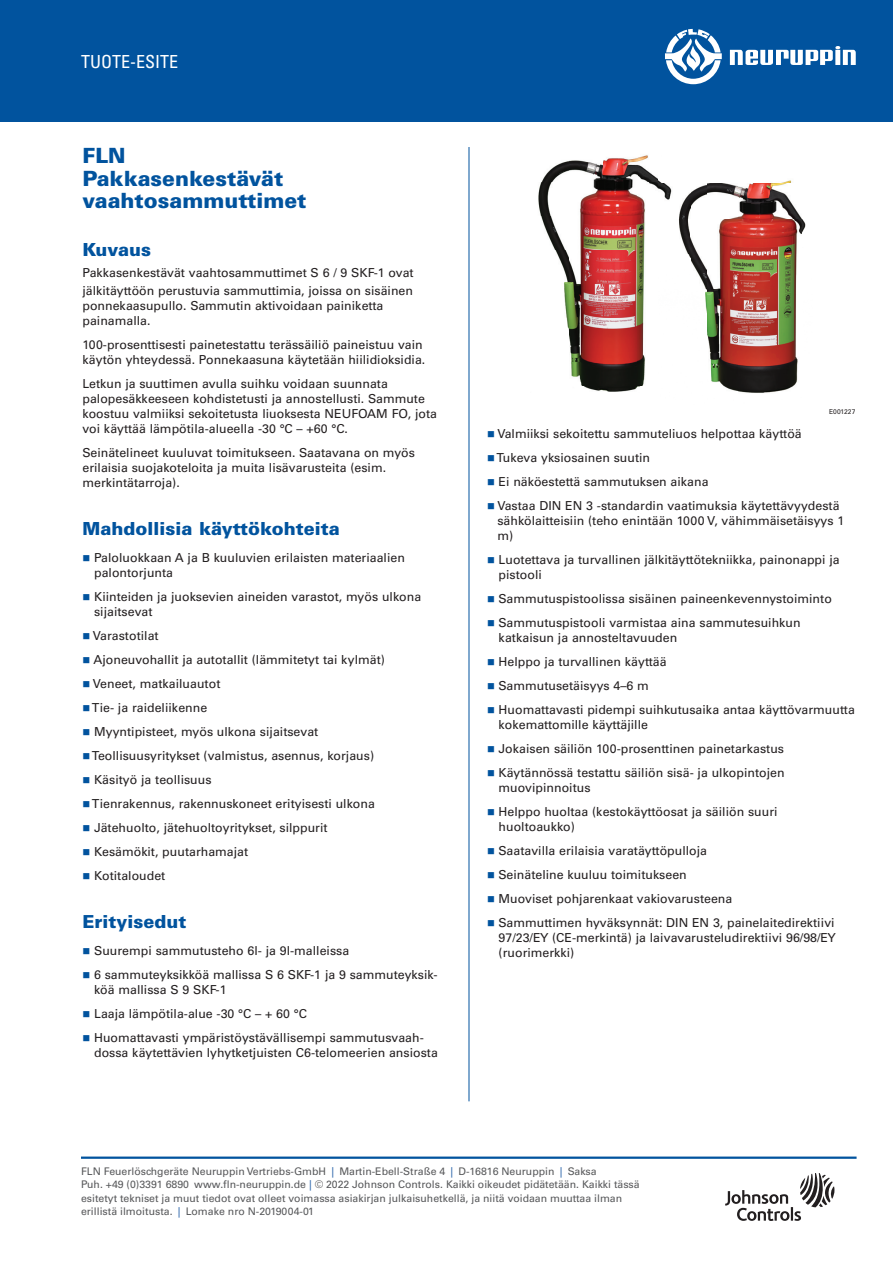
<style>
.page{position:relative;width:893px;height:1263px;background:#fff}
.page>*{position:absolute;margin:0;border:0;box-sizing:border-box;transform-origin:0 0}
._02_Data_Sheet_Heade{font:900 21px "Univers LT Std";color:#01539e}
._03_12_pt_Blue_Heade{font:900 18px "Univers LT Std";color:#01539e}
.t1{font:condensed 18px "Univers LT Std";color:#fff}
._06_Text_8_25{font:12.3px/15px "Univers LT Std";color:#231f20}
._05_Text_1st_Graph{font:12.3px/15px "Univers LT Std";color:#231f20}
._27_Tagline-Boilerpl{font:10.5px/13.4px "Univers LT Std";color:#57585a}
._15___of_Art_Drawing{font:6.75px "Univers LT Std";color:#231f20}
.s1{color:#01539e}
.s2{color:#3069ad}
</style>
<div class="page">
<hr style="left:469px;top:147px;width:1px;height:954px;background:#01539e">
<hr style="left:81px;top:1156px;width:775px;height:3px;background:#01539e">
<div style="left:0;top:0;width:893px;height:122px;background:#01539e"></div>
<svg style="left:665px;top:29px;width:57px;height:55px"></svg>
<svg style="left:730px;top:46px;width:126px;height:19px"></svg>
<svg style="left:725px;top:1173px;width:109px;height:48px"></svg>
<img style="left:541px;top:155px;width:118px;height:27px">
<img style="left:538px;top:182px;width:121px;height:210px">
<img style="left:659px;top:180px;width:147px;height:213px">
<h2 class="t1" style="left:81px;top:50px;width:99px">TUOTE-ESITE</h2>
<p class="_02_Data_Sheet_Heade" style="left:82px;top:142px;width:45px">FLN</p>
<p class="_02_Data_Sheet_Heade" style="left:82px;top:165px;width:202px">Pakkasenkestävät</p>
<p class="_02_Data_Sheet_Heade" style="left:82px;top:187px;width:225px">vaahtosammuttimet</p>
<p class="_03_12_pt_Blue_Heade" style="left:82px;top:238px;width:70px">Kuvaus</p>
<p class="_05_Text_1st_Graph" style="left:82px;top:265px;width:333px">Pakkasenkestävät vaahtosammuttimet S 6 / 9 SKF-1 ovat</p>
<p class="_05_Text_1st_Graph" style="left:82px;top:283px;width:332px">jälkitäyttöön perustuvia sammuttimia, joissa on sisäinen ponnekaasupullo. Sammutin aktivoidaan painiketta painamalla.</p>
<p class="_06_Text_8_25" style="left:82px;top:337px;width:344px">100-prosenttisesti painetestattu terässäiliö paineistuu vain käytön yhteydessä. Ponnekaasuna käytetään hiilidioksidia.</p>
<p class="_06_Text_8_25" style="left:82px;top:376px;width:356px">Letkun ja suuttimen avulla suihku voidaan suunnata palopesäkkeeseen kohdistetusti ja annostellusti. Sammute koostuu valmiiksi sekoitetusta liuoksesta NEUFOAM FO, jota voi käyttää lämpötila-alueella -30 °C – +60 °C.</p>
<p class="_06_Text_8_25" style="left:82px;top:445px;width:334px">Seinätelineet kuuluvat toimitukseen. Saatavana on myös erilaisia suojakoteloita ja muita lisävarusteita (esim. merkintätarroja).</p>
<p class="_03_12_pt_Blue_Heade" style="left:82px;top:517px;width:259px">Mahdollisia käyttökohteita</p>
<p class="_06_Text_8_25" style="left:94px;top:550px;width:312px;text-indent:-12px"><span class="s1">■</span> Paloluokkaan A ja B kuuluvien erilaisten materiaalien palontorjunta</p>
<p class="_06_Text_8_25" style="left:94px;top:589px;width:329px;text-indent:-12px"><span class="s1">■</span> Kiinteiden ja juoksevien aineiden varastot, myös ulkona sijaitsevat</p>
<p class="_06_Text_8_25" style="left:82px;top:628px;width:78px"><span class="s1">■</span> Varastotilat</p>
<p class="_06_Text_8_25" style="left:82px;top:652px;width:304px"><span class="s1">■</span> Ajoneuvohallit ja autotallit (lämmitetyt tai kylmät)</p>
<p class="_06_Text_8_25" style="left:82px;top:676px;width:139px"><span class="s1">■</span> Veneet, matkailuautot</p>
<p class="_06_Text_8_25" style="left:82px;top:700px;width:126px"><span class="s1">■</span>Tie- ja raideliikenne</p>
<p class="_06_Text_8_25" style="left:82px;top:724px;width:237px"><span class="s1">■</span> Myyntipisteet, myös ulkona sijaitsevat</p>
<p class="_06_Text_8_25" style="left:82px;top:748px;width:293px"><span class="s1">■</span>Teollisuusyritykset (valmistus, asennus, korjaus)</p>
<p class="_06_Text_8_25" style="left:82px;top:772px;width:131px"><span class="s1">■</span> Käsityö ja teollisuus</p>
<p class="_06_Text_8_25" style="left:82px;top:796px;width:294px"><span class="s1">■</span>Tienrakennus, rakennuskoneet erityisesti ulkona</p>
<p class="_06_Text_8_25" style="left:82px;top:820px;width:247px"><span class="s1">■</span> Jätehuolto, jätehuoltoyritykset, silppurit</p>
<p class="_06_Text_8_25" style="left:82px;top:844px;width:167px"><span class="s1">■</span> Kesämökit, puutarhamajat</p>
<p class="_06_Text_8_25" style="left:82px;top:868px;width:84px"><span class="s1">■</span> Kotitaloudet</p>
<p class="_03_12_pt_Blue_Heade" style="left:82px;top:910px;width:105px">Erityisedut</p>
<p class="_06_Text_8_25" style="left:82px;top:943px;width:268px"><span class="s1">■</span> Suurempi sammutusteho 6l- ja 9l-malleissa</p>
<p class="_06_Text_8_25" style="left:94px;top:967px;width:345px;text-indent:-12px"><span class="s1">■</span> 6 sammuteyksikköä mallissa S 6 SKF-1 ja 9 sammuteyksik&shy;köä mallissa S 9 SKF-1</p>
<p class="_06_Text_8_25" style="left:82px;top:1006px;width:226px"><span class="s1">■</span> Laaja lämpötila-alue -30 °C – + 60 °C</p>
<p class="_06_Text_8_25" style="left:94px;top:1030px;width:345px;text-indent:-12px"><span class="s1">■</span> Huomattavasti ympäristöystävällisempi sammutusvaah&shy;dossa käytettävien lyhytketjuisten C6-telomeerien ansiosta</p>
<p class="_15___of_Art_Drawing" style="left:829px;top:407px;width:28px">E001227</p>
<p class="_06_Text_8_25" style="left:487px;top:426px;width:316px"><span class="s1">■</span> Valmiiksi sekoitettu sammuteliuos helpottaa käyttöä</p>
<p class="_06_Text_8_25" style="left:487px;top:450px;width:165px"><span class="s1">■</span> Tukeva yksiosainen suutin</p>
<p class="_06_Text_8_25" style="left:487px;top:474px;width:223px"><span class="s1">■</span> Ei näköestettä sammutuksen aikana</p>
<p class="_06_Text_8_25" style="left:497px;top:498px;width:348px;text-indent:-10px"><span class="s1">■</span> Vastaa DIN EN 3 -standardin vaatimuksia käytettävyydestä sähkölaitteisiin (teho enintään 1000 V, vähimmäisetäisyys 1 m)</p>
<p class="_06_Text_8_25" style="left:499px;top:552px;width:343px;text-indent:-12px"><span class="s1">■</span> Luotettava ja turvallinen jälkitäyttötekniikka, painonappi ja pistooli</p>
<p class="_06_Text_8_25" style="left:487px;top:591px;width:346px"><span class="s1">■</span> Sammutuspistoolissa sisäinen paineenkevennystoiminto</p>
<p class="_06_Text_8_25" style="left:499px;top:615px;width:303px;text-indent:-12px"><span class="s1">■</span> Sammutuspistooli varmistaa aina sammutesuihkun katkaisun ja annosteltavuuden</p>
<p class="_06_Text_8_25" style="left:487px;top:654px;width:181px"><span class="s1">■</span> Helppo ja turvallinen käyttää</p>
<p class="_06_Text_8_25" style="left:487px;top:678px;width:163px"><span class="s1">■</span> Sammutusetäisyys 4–6 m</p>
<p class="_06_Text_8_25" style="left:499px;top:702px;width:358px;text-indent:-12px"><span class="s1">■</span> Huomattavasti pidempi suihkutusaika antaa käyttövarmuutta kokemattomille käyttäjille</p>
<p class="_06_Text_8_25" style="left:487px;top:741px;width:299px"><span class="s1">■</span> Jokaisen säiliön 100-prosenttinen painetarkastus</p>
<p class="_06_Text_8_25" style="left:499px;top:765px;width:287px;text-indent:-12px"><span class="s1">■</span> Käytännössä testattu säiliön sisä- ja ulkopintojen muovipinnoitus</p>
<p class="_06_Text_8_25" style="left:499px;top:804px;width:281px;text-indent:-12px"><span class="s1">■</span> Helppo huoltaa (kestokäyttöosat ja säiliön suuri huoltoaukko)</p>
<p class="_06_Text_8_25" style="left:487px;top:843px;width:222px"><span class="s1">■</span> Saatavilla erilaisia varatäyttöpulloja</p>
<p class="_06_Text_8_25" style="left:487px;top:867px;width:201px"><span class="s1">■</span> Seinäteline kuuluu toimitukseen</p>
<p class="_06_Text_8_25" style="left:487px;top:891px;width:247px"><span class="s1">■</span> Muoviset pohjarenkaat vakiovarusteena</p>
<p class="_06_Text_8_25" style="left:499px;top:915px;width:339px;text-align:justify;text-indent:-12px"><span class="s1">■</span> Sammuttimen hyväksynnät: DIN EN 3, painelaitedirektiivi 97/23/EY (CE-merkintä) ja laivavarusteludirektiivi 96/98/EY (ruorimerkki)</p>
<p class="_27_Tagline-Boilerpl" style="left:81px;top:1165px;width:517px">FLN Feuerlöschgeräte Neuruppin Vertriebs-GmbH <span class="s2">|</span> Martin-Ebell-Straße 4 <span class="s2">|</span> D-16816 Neuruppin <span class="s2">|</span> Saksa</p>
<p class="_27_Tagline-Boilerpl" style="left:81px;top:1178px;width:560px">Puh. +49 (0)3391 6890 www.fln-neuruppin.de <span class="s2">|</span> © 2022 Johnson Controls. Kaikki oikeudet pidätetään. Kaikki tässä esitetyt tekniset ja muut tiedot ovat olleet voimassa asiakirjan julkaisuhetkellä, ja niitä voidaan muuttaa ilman erillistä ilmoitusta. <span class="s2">|</span> Lomake nro N-2019004-01</p>
</div>
